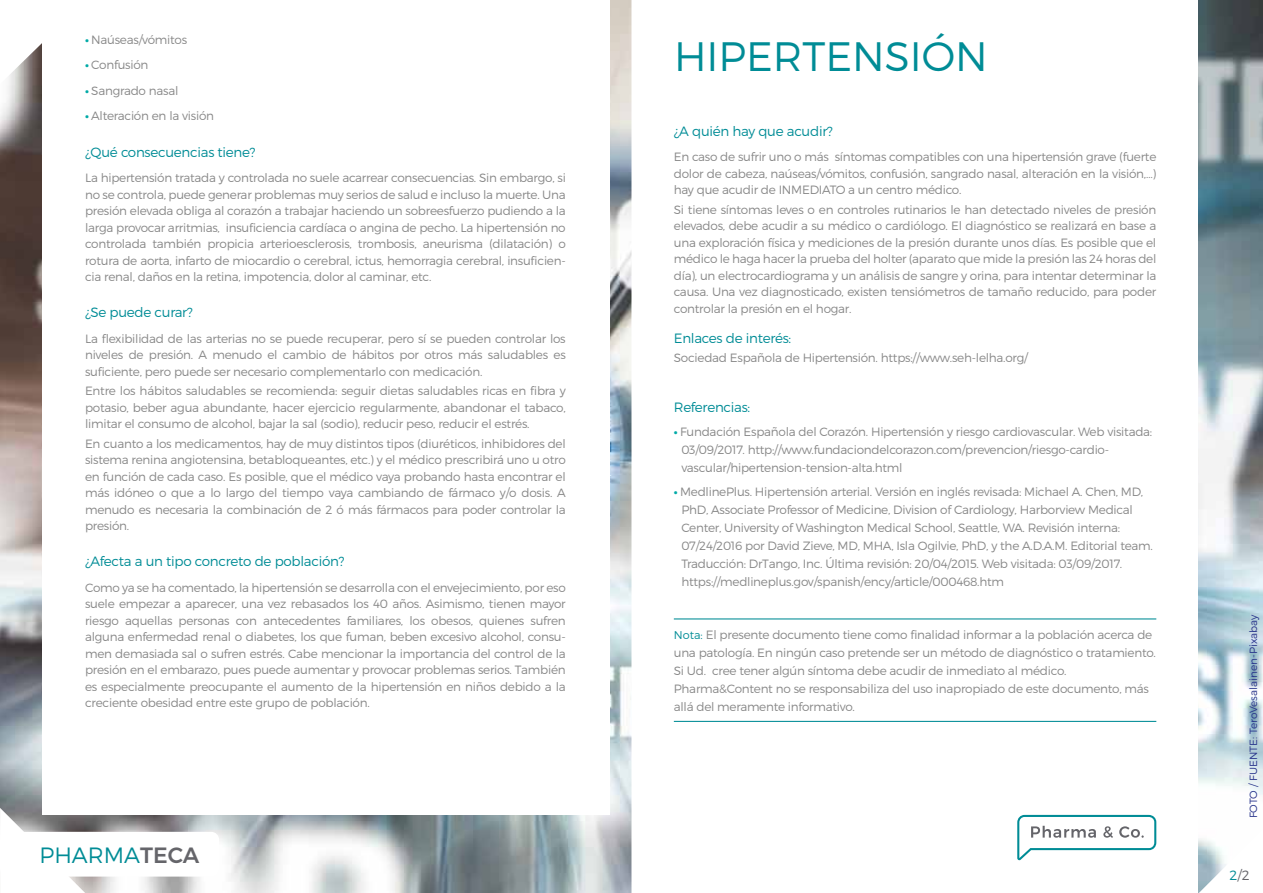
<style>
.page{position:relative;width:1263px;height:893px;background:#fff}
.page>*{position:absolute;margin:0;border:0;box-sizing:border-box;transform-origin:0 0}
.t1{font:300 41.1px "Montserrat";color:#008c96}
.t2{font:300 22.05px "Montserrat";color:#008c96}
.t3{font:300 13.5px "Montserrat";letter-spacing:-.02em;color:#008c96}
.t4{font:300 13.5px "Montserrat";color:#65656a}
.t5{font:300 12px/16.5px "Montserrat";letter-spacing:-.02em;color:#878787;text-align:justify}
.t6{font:300 10.5px "Montserrat";color:#28348b}
.s1{font-weight:700;color:#00aaa7}
.s2{font-weight:500;color:#65656a}
.s3{font-size:11.25px;color:#008c96}
.s4{color:#008c96}
</style>
<div class="page">
<img style="left:0;top:0;width:631px;height:893px">
<img style="left:1199px;top:0;width:64px;height:795px">
<div style="left:43px;top:0;width:567px;height:814px;background:#fff"></div>
<svg style="left:0;top:808px;width:85px;height:85px"></svg>
<svg style="left:1199px;top:839px;width:27px;height:54px"></svg>
<svg style="left:1017px;top:815px;width:139px;height:45px"></svg>
<div style="left:0;top:832px;width:219px;height:45px;background:#fff;border-radius:8px"></div>
<hr style="left:674px;top:721px;width:482px;height:1px;background:#008c96">
<hr style="left:674px;top:618px;width:482px;height:1px;background:#008c96">
<p class="t5" style="left:85px;top:31px;width:104px"><span class="s1">•</span> Naúseas/vómitos</p>
<p class="t5" style="left:85px;top:57px;width:65px"><span class="s1">•</span> Confusión</p>
<p class="t5" style="left:85px;top:82px;width:95px"><span class="s1">•</span> Sangrado nasal</p>
<p class="t5" style="left:85px;top:108px;width:131px"><span class="s1">•</span> Alteración en la visión</p>
<p class="t3" style="left:85px;top:143px;width:172px">¿Qué consecuencias tiene?</p>
<p class="t5" style="left:85px;top:169px;width:482px">La hipertensión tratada y controlada no suele acarrear consecuencias. Sin embargo, si no se controla, puede generar problemas muy serios de salud e incluso la muerte. Una presión elevada obliga al corazón a trabajar haciendo un sobreesfuerzo pudiendo a la larga provocar arritmias, insuficiencia cardíaca o angina de pecho. La hipertensión no controlada también propicia arterioesclerosis, trombosis, aneurisma (dilatación) o rotura de aorta, infarto de miocardio o cerebral, ictus, hemorragia cerebral, insuficien&shy;cia renal, daños en la retina, impotencia, dolor al caminar, etc.</p>
<p class="t3" style="left:85px;top:304px;width:109px">¿Se puede curar?</p>
<p class="t5" style="left:85px;top:330px;width:482px">La flexibilidad de las arterias no se puede recuperar, pero sí se pueden controlar los niveles de presión. A menudo el cambio de hábitos por otros más saludables es suficiente, pero puede ser necesario complementarlo con medicación.</p>
<p class="t5" style="left:85px;top:382px;width:482px">Entre los hábitos saludables se recomienda: seguir dietas saludables ricas en fibra y potasio, beber agua abundante, hacer ejercicio regularmente, abandonar el tabaco, limitar el consumo de alcohol, bajar la sal (sodio), reducir peso, reducir el estrés.</p>
<p class="t5" style="left:85px;top:435px;width:482px">En cuanto a los medicamentos, hay de muy distintos tipos (diuréticos, inhibidores del sistema renina angiotensina, betabloqueantes, etc.) y el médico prescribirá uno u otro en función de cada caso. Es posible, que el médico vaya probando hasta encontrar el más idóneo o que a lo largo del tiempo vaya cambiando de fármaco y/o dosis. A menudo es necesaria la combinación de 2 ó más fármacos para poder controlar la presión.</p>
<p class="t3" style="left:85px;top:553px;width:261px">¿Afecta a un tipo concreto de población?</p>
<p class="t5" style="left:85px;top:579px;width:482px">Como ya se ha comentado, la hipertensión se desarrolla con el envejecimiento, por eso suele empezar a aparecer, una vez rebasados los 40 años. Asimismo, tienen mayor riesgo aquellas personas con antecedentes familiares, los obesos, quienes sufren alguna enfermedad renal o diabetes, los que fuman, beben excesivo alcohol, consu&shy;men demasiada sal o sufren estrés. Cabe mencionar la importancia del control de la presión en el embarazo, pues puede aumentar y provocar problemas serios. También es especialmente preocupante el aumento de la hipertensión en niños debido a la creciente obesidad entre este grupo de población.</p>
<h2 class="t2" style="left:40px;top:841px;width:161px">PHARMA<span class="s2">TECA</span></h2>
<h1 class="t1" style="left:674px;top:32px;width:315px">HIPERTENSIÓN</h1>
<p class="t3" style="left:674px;top:123px;width:160px">¿A quién hay que acudir?</p>
<p class="t5" style="left:674px;top:149px;width:484px">En caso de sufrir uno o más síntomas compatibles con una hipertensión grave (fuerte dolor de cabeza, naúseas/vómitos, confusión, sangrado nasal, alteración en la visión,…) hay que acudir de INMEDIATO a un centro médico.</p>
<p class="t5" style="left:674px;top:201px;width:484px">Si tiene síntomas leves o en controles rutinarios le han detectado niveles de presión elevados, debe acudir a su médico o cardiólogo. El diagnóstico se realizará en base a una exploración física y mediciones de la presión durante unos días. Es posible que el médico le haga hacer la prueba del holter (aparato que mide la presión las 24 horas del día), un electrocardiograma y un análisis de sangre y orina, para intentar determinar la causa. Una vez diagnosticado, existen tensiómetros de tamaño reducido, para poder controlar la presión en el hogar.</p>
<p class="t3" style="left:674px;top:330px;width:119px">Enlaces de interés:</p>
<p class="t5" style="left:674px;top:350px;width:356px">Sociedad Española de Hipertensión. https://www.seh-lelha.org/</p>
<p class="t3" style="left:674px;top:399px;width:78px">Referencias:</p>
<p class="t5" style="left:681px;top:422px;width:472px;line-height:18px;text-align:left;text-indent:-8px"><span class="s1">•</span> Fundación Española del Corazón. Hipertensión y riesgo cardiovascular. Web visitada:<br>03/09/2017. http://www.fundaciondelcorazon.com/prevencion/riesgo-cardio&shy;vascular/hipertension-tension-alta.html</p>
<p class="t5" style="left:681px;top:482px;width:473px;line-height:18px;text-align:left;text-indent:-8px"><span class="s1">•</span> MedlinePlus. Hipertensión arterial. Versión en inglés revisada: Michael A. Chen, MD, PhD, Associate Professor of Medicine, Division of Cardiology, Harborview Medical Center, University of Washington Medical School, Seattle, WA. Revisión interna:<br>07/24/2016 por David Zieve, MD, MHA, Isla Ogilvie, PhD, y the A.D.A.M. Editorial team.<br>Traducción: DrTango, Inc. Última revisión: 20/04/2015. Web visitada: 03/09/2017. https://medlineplus.gov/spanish/ency/article/000468.htm</p>
<p class="t5" style="left:674px;top:625px;width:484px;line-height:18px;text-align:left"><span class="s3">Nota:</span> El presente documento tiene como finalidad informar a la población acerca de una patología. En ningún caso pretende ser un método de diagnóstico o tratamiento.<br>Si Ud. cree tener algún síntoma debe acudir de inmediato al médico.<br>Pharma&amp;Content no se responsabiliza del uso inapropiado de este documento, más allá del meramente informativo.</p>
<p class="t6" style="left:1247px;top:818px;width:205px;rotate:-90deg">FOTO / FUENTE: TeroVesalainen-Pixabay</p>
<p class="t4" style="left:1229px;top:867px;width:21px"><span class="s4">2</span>/2</p>
</div>
